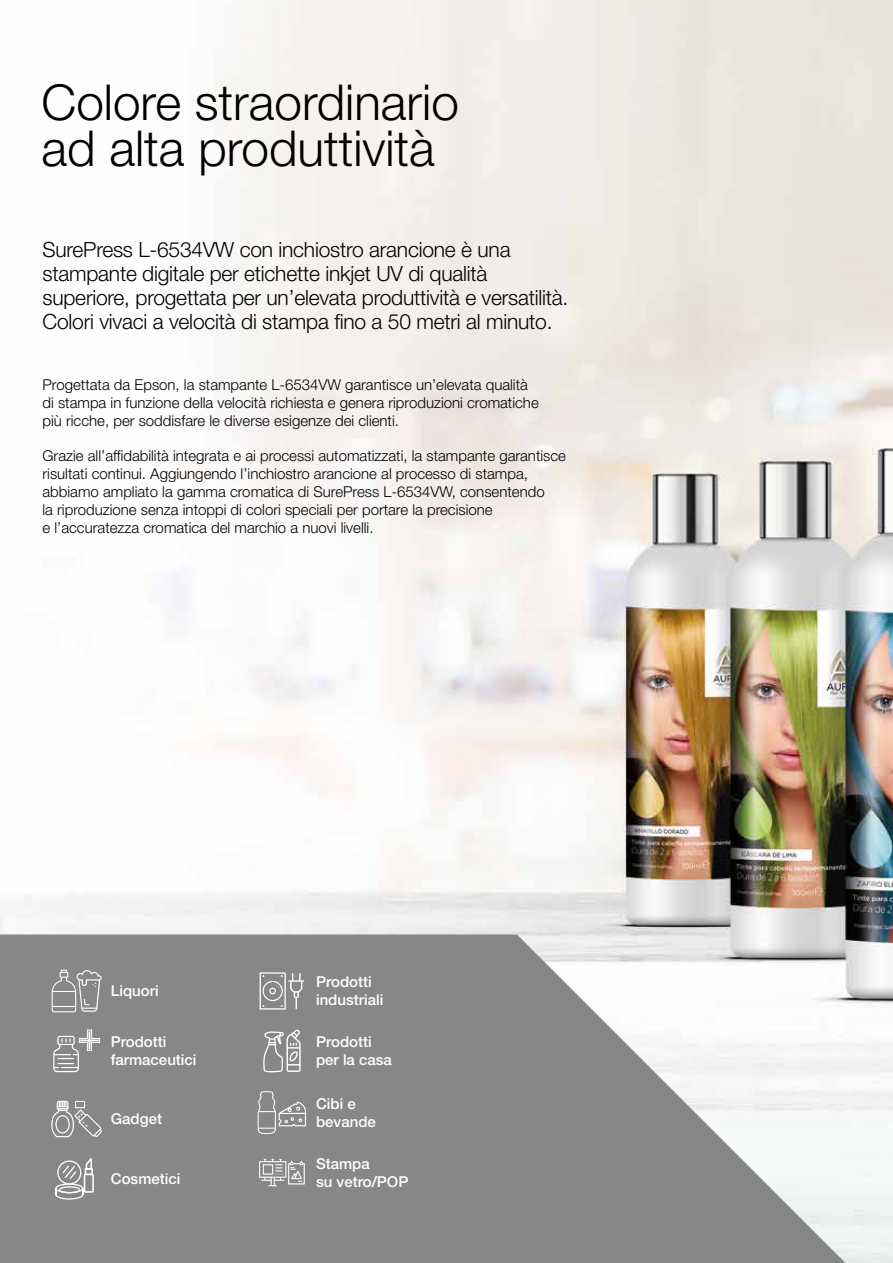
<style>
.page{position:relative;width:893px;height:1263px;background:#fff}
.page>*{position:absolute;margin:0;border:0;box-sizing:border-box;transform-origin:0 0}
.t1{font:300 49.5px/46.5px "Helvetica Neue LT Pro";color:#000}
.t2{font:300 21px/24px "Helvetica Neue LT Pro";letter-spacing:-.01em;color:#000}
.t3{font:300 15px/18px "Helvetica Neue LT Pro";color:#000}
.t4{font:500 15px/18px "Helvetica Neue LT Pro";color:#fff}
</style>
<div class="page">
<img style="left:0;top:0;width:893px;height:1263px">
<svg style="left:0;top:934px;width:845px;height:329px;fill:#878787"></svg>
<svg style="left:52px;top:970px;width:53px;height:42px"></svg>
<svg style="left:53px;top:1030px;width:47px;height:42px"></svg>
<svg style="left:260px;top:972px;width:44px;height:37px"></svg>
<svg style="left:263px;top:1029px;width:38px;height:43px"></svg>
<svg style="left:51px;top:1101px;width:51px;height:36px"></svg>
<svg style="left:55px;top:1158px;width:39px;height:42px"></svg>
<svg style="left:258px;top:1091px;width:48px;height:43px"></svg>
<svg style="left:259px;top:1159px;width:46px;height:27px"></svg>
<h1 class="t1" style="left:42px;top:78px;width:419px">Colore straordinario ad alta produttività</h1>
<h2 class="t2" style="left:43px;top:237px;width:527px">SurePress L-6534VW con inchiostro arancione è una stampante digitale per etichette inkjet UV di qualità superiore, progettata per un’elevata produttività e versatilità.<br>Colori vivaci a velocità di stampa fino a 50 metri al minuto.</h2>
<p class="t3" style="left:43px;top:375px;width:498px">Progettata da Epson, la stampante L-6534VW garantisce un’elevata qualità di stampa in funzione della velocità richiesta e genera riproduzioni cromatiche più ricche, per soddisfare le diverse esigenze dei clienti.</p>
<p class="t3" style="left:43px;top:446px;width:525px">Grazie all’affidabilità integrata e ai processi automatizzati, la stampante garantisce risultati continui. Aggiungendo l’inchiostro arancione al processo di stampa, abbiamo ampliato la gamma cromatica di SurePress L-6534VW, consentendo<br>la riproduzione senza intoppi di colori speciali per portare la precisione<br>e l’accuratezza cromatica del marchio a nuovi livelli.</p>
<p class="t4" style="left:111px;top:982px;width:49px">Liquori</p>
<p class="t4" style="left:111px;top:1033px;width:87px">Prodotti farmaceutici</p>
<p class="t4" style="left:111px;top:1110px;width:53px">Gadget</p>
<p class="t4" style="left:111px;top:1170px;width:71px">Cosmetici</p>
<p class="t4" style="left:316px;top:973px;width:69px">Prodotti industriali</p>
<p class="t4" style="left:316px;top:1033px;width:77px">Prodotti per la casa</p>
<p class="t4" style="left:316px;top:1094px;width:61px">Cibi e bevande</p>
<p class="t4" style="left:316px;top:1154px;width:94px">Stampa<br>su vetro/POP</p>
</div>
